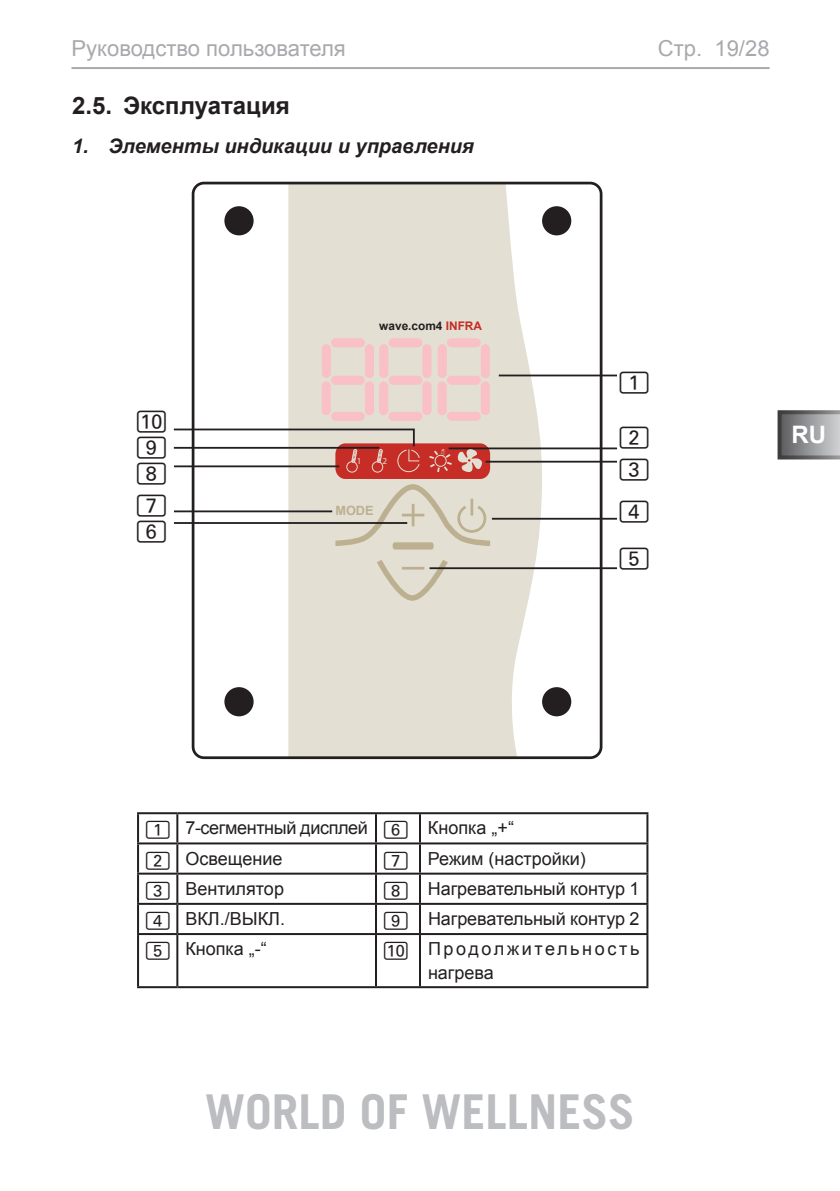
<style>
.page{position:relative;width:840px;height:1191px;background:#fff}
.page>*{position:absolute;margin:0;border:0;box-sizing:border-box;transform-origin:0 0}
.t1{font:700 48px "Trade Gothic LT";color:#bcbdc0}
.t2{font:700 24px "Arial";color:#231f20}
.t3{font:700 24px "Arial";color:#fff}
.t4{font:22px "Arial";color:#a8a9ad}
.t5{font:22px/31.2px "Num Line Three";color:#231f20}
.t6{font:italic 700 20px "Arial";color:#231f20}
.t7{font:18px "Arial";color:#231f20}
.t8{font:18px/30.2px "Arial";letter-spacing:-.02em;color:#231f20}
.t9{font:18px/24px "Arial";letter-spacing:.145em;color:#231f20}
.t10{font:700 12.8px "Arial";color:#bdb091}
.t11{font:700 11.8px "Arial";color:#231f20}
.t12{font:9.2px "Myriad Pro";color:#e3e0d3}
.s1{color:#c52d26}
.s2{font-family:"Num Line Three"}
</style>
<div class="page">
<svg style="left:777px;top:410px;width:62px;height:49px"></svg>
<hr style="left:71px;top:67px;width:698px;height:2px;background:#a8a9ad">
<hr style="left:137px;top:812px;width:40px;height:2px;background:#231f20">
<hr style="left:137px;top:814px;width:2px;height:28px;background:#231f20">
<hr style="left:177px;top:812px;width:199px;height:2px;background:#231f20">
<hr style="left:176px;top:814px;width:2px;height:28px;background:#231f20">
<hr style="left:376px;top:812px;width:44px;height:2px;background:#231f20">
<hr style="left:375px;top:814px;width:2px;height:28px;background:#231f20">
<hr style="left:420px;top:812px;width:228px;height:2px;background:#231f20">
<hr style="left:419px;top:814px;width:2px;height:28px;background:#231f20">
<hr style="left:646px;top:814px;width:2px;height:28px;background:#231f20">
<hr style="left:137px;top:842px;width:40px;height:2px;background:#231f20">
<hr style="left:137px;top:844px;width:2px;height:28px;background:#231f20">
<hr style="left:177px;top:842px;width:199px;height:2px;background:#231f20">
<hr style="left:176px;top:844px;width:2px;height:28px;background:#231f20">
<hr style="left:376px;top:842px;width:44px;height:2px;background:#231f20">
<hr style="left:375px;top:844px;width:2px;height:28px;background:#231f20">
<hr style="left:420px;top:842px;width:228px;height:2px;background:#231f20">
<hr style="left:419px;top:844px;width:2px;height:28px;background:#231f20">
<hr style="left:646px;top:844px;width:2px;height:28px;background:#231f20">
<hr style="left:137px;top:872px;width:40px;height:2px;background:#231f20">
<hr style="left:137px;top:874px;width:2px;height:29px;background:#231f20">
<hr style="left:177px;top:872px;width:199px;height:2px;background:#231f20">
<hr style="left:176px;top:874px;width:2px;height:29px;background:#231f20">
<hr style="left:376px;top:872px;width:44px;height:2px;background:#231f20">
<hr style="left:375px;top:874px;width:2px;height:29px;background:#231f20">
<hr style="left:420px;top:872px;width:228px;height:2px;background:#231f20">
<hr style="left:419px;top:874px;width:2px;height:29px;background:#231f20">
<hr style="left:646px;top:874px;width:2px;height:29px;background:#231f20">
<hr style="left:137px;top:903px;width:40px;height:2px;background:#231f20">
<hr style="left:137px;top:905px;width:2px;height:28px;background:#231f20">
<hr style="left:177px;top:903px;width:199px;height:2px;background:#231f20">
<hr style="left:176px;top:905px;width:2px;height:28px;background:#231f20">
<hr style="left:376px;top:903px;width:44px;height:2px;background:#231f20">
<hr style="left:375px;top:905px;width:2px;height:28px;background:#231f20">
<hr style="left:420px;top:903px;width:228px;height:2px;background:#231f20">
<hr style="left:419px;top:905px;width:2px;height:28px;background:#231f20">
<hr style="left:646px;top:905px;width:2px;height:28px;background:#231f20">
<hr style="left:137px;top:933px;width:40px;height:2px;background:#231f20">
<hr style="left:137px;top:935px;width:2px;height:51px;background:#231f20">
<hr style="left:177px;top:933px;width:199px;height:2px;background:#231f20">
<hr style="left:176px;top:935px;width:2px;height:51px;background:#231f20">
<hr style="left:376px;top:933px;width:44px;height:2px;background:#231f20">
<hr style="left:375px;top:935px;width:2px;height:51px;background:#231f20">
<hr style="left:420px;top:933px;width:228px;height:2px;background:#231f20">
<hr style="left:419px;top:935px;width:2px;height:51px;background:#231f20">
<hr style="left:646px;top:935px;width:2px;height:51px;background:#231f20">
<hr style="left:137px;top:986px;width:40px;height:2px;background:#231f20">
<hr style="left:177px;top:986px;width:199px;height:2px;background:#231f20">
<hr style="left:376px;top:986px;width:44px;height:2px;background:#231f20">
<hr style="left:420px;top:986px;width:228px;height:2px;background:#231f20">
<svg style="left:288px;top:186px;width:254px;height:569px;fill:#e3e0d3"></svg>
<div style="left:192px;top:182px;width:410px;height:577px;border:3px solid #231f20;border-radius:11px"></div>
<div style="left:224px;top:687px;width:29px;height:29px;background:#231f20;border-radius:50%"></div>
<div style="left:224px;top:206px;width:29px;height:29px;background:#231f20;border-radius:50%"></div>
<div style="left:541px;top:206px;width:30px;height:29px;background:#231f20;border-radius:50%"></div>
<div style="left:541px;top:687px;width:30px;height:29px;background:#231f20;border-radius:50%"></div>
<div style="left:335px;top:443px;width:155px;height:36px;background:#c52d26;border-radius:10px"></div>
<svg style="left:330px;top:481px;width:165px;height:122px"></svg>
<hr style="left:498px;top:374px;width:118px;height:2px;background:#231f20">
<hr style="left:485px;top:461px;width:131px;height:1px;background:#231f20">
<hr style="left:448px;top:447px;width:168px;height:2px;background:#231f20">
<hr style="left:491px;top:518px;width:125px;height:1px;background:#231f20">
<hr style="left:429px;top:567px;width:187px;height:2px;background:#231f20">
<hr style="left:174px;top:510px;width:158px;height:2px;background:#231f20">
<hr style="left:174px;top:522px;width:233px;height:2px;background:#231f20">
<div style="left:446px;top:412px;width:34px;height:9px;background:#f9c0c8;border-radius:5px"></div>
<div style="left:446px;top:376px;width:34px;height:9px;background:#f9c0c8;border-radius:5px"></div>
<div style="left:446px;top:338px;width:34px;height:9px;background:#f9c0c8;border-radius:5px"></div>
<div style="left:437px;top:344px;width:9px;height:34px;background:#f9c0c8;border-radius:5px"></div>
<div style="left:480px;top:344px;width:9px;height:34px;background:#f9c0c8;border-radius:5px"></div>
<div style="left:437px;top:381px;width:9px;height:34px;background:#f9c0c8;border-radius:5px"></div>
<div style="left:480px;top:381px;width:9px;height:34px;background:#f9c0c8;border-radius:5px"></div>
<div style="left:388px;top:412px;width:34px;height:9px;background:#f9c0c8;border-radius:5px"></div>
<div style="left:388px;top:376px;width:34px;height:9px;background:#f9c0c8;border-radius:5px"></div>
<div style="left:388px;top:338px;width:34px;height:9px;background:#f9c0c8;border-radius:5px"></div>
<div style="left:379px;top:344px;width:9px;height:34px;background:#f9c0c8;border-radius:5px"></div>
<div style="left:422px;top:344px;width:9px;height:34px;background:#f9c0c8;border-radius:5px"></div>
<div style="left:379px;top:381px;width:9px;height:34px;background:#f9c0c8;border-radius:5px"></div>
<div style="left:422px;top:381px;width:9px;height:34px;background:#f9c0c8;border-radius:5px"></div>
<div style="left:331px;top:412px;width:33px;height:9px;background:#f9c0c8;border-radius:5px"></div>
<div style="left:331px;top:376px;width:33px;height:9px;background:#f9c0c8;border-radius:5px"></div>
<div style="left:331px;top:338px;width:33px;height:9px;background:#f9c0c8;border-radius:5px"></div>
<div style="left:321px;top:344px;width:10px;height:34px;background:#f9c0c8;border-radius:5px"></div>
<div style="left:364px;top:344px;width:10px;height:34px;background:#f9c0c8;border-radius:5px"></div>
<div style="left:321px;top:381px;width:9px;height:34px;background:#f9c0c8;border-radius:5px"></div>
<div style="left:364px;top:381px;width:10px;height:34px;background:#f9c0c8;border-radius:5px"></div>
<svg style="left:173px;top:428px;width:247px;height:44px"></svg>
<svg style="left:429px;top:448px;width:53px;height:25px"></svg>
<p class="t4" style="left:71px;top:33px;width:275px">Руководство пользователя</p>
<p class="t4" style="left:657px;top:33px;width:113px">Стр. 19/28</p>
<h2 class="t2" style="left:72px;top:89px;width:219px">2.5. Эксплуатация</h2>
<p class="t6" style="left:72px;top:133px;width:403px">1. Элементы индикации и управления</p>
<p class="t5" style="left:137px;top:406px;width:32px">a</p>
<p class="t5" style="left:137px;top:433px;width:32px">9</p>
<p class="t5" style="left:137px;top:459px;width:32px">8</p>
<p class="t5" style="left:137px;top:490px;width:32px">7</p>
<p class="t5" style="left:137px;top:516px;width:32px">6</p>
<p class="t11" style="left:379px;top:318px;width:104px">wave.com4 <span class="s1">INFRA</span></p>
<p class="t12" style="left:356px;top:456px;width:6px">1</p>
<p class="t12" style="left:382px;top:456px;width:6px">2</p>
<p class="t10" style="left:335px;top:502px;width:40px">MODE</p>
<p class="t5" style="left:619px;top:368px;width:32px">1</p>
<p class="t5" style="left:619px;top:423px;width:32px">2<br>3</p>
<p class="t5" style="left:619px;top:497px;width:32px">4</p>
<p class="t5" style="left:619px;top:543px;width:32px">5</p>
<h2 class="t3" style="left:791px;top:418px;width:36px">RU</h2>
<p class="t8" style="left:146px;top:812px;width:369px"><span class="s2">1</span> 7-сегментный дисплей <span class="s2">6</span> Кнопка „+“<br><span class="s2">2</span> Освещение</p>
<p class="t7" style="left:384px;top:846px;width:203px"><span class="s2">7</span> Режим (настройки)</p>
<p class="t7" style="left:146px;top:876px;width:139px"><span class="s2">3</span> Вентилятор</p>
<p class="t7" style="left:384px;top:876px;width:257px"><span class="s2">8</span> Нагревательный контур 1</p>
<p class="t7" style="left:146px;top:906px;width:140px"><span class="s2">4</span> ВКЛ./ВЫКЛ.</p>
<p class="t7" style="left:384px;top:906px;width:257px"><span class="s2">9</span> Нагревательный контур 2</p>
<p class="t7" style="left:146px;top:936px;width:122px"><span class="s2">5</span> Кнопка „-“</p>
<p class="t9" style="left:428px;top:936px;width:213px;text-indent:-44px"><span class="s2">a</span> Продолжительность нагрева</p>
<h1 class="t1" style="left:205px;top:1082px;width:431px">WORLD OF WELLNESS</h1>
</div>
